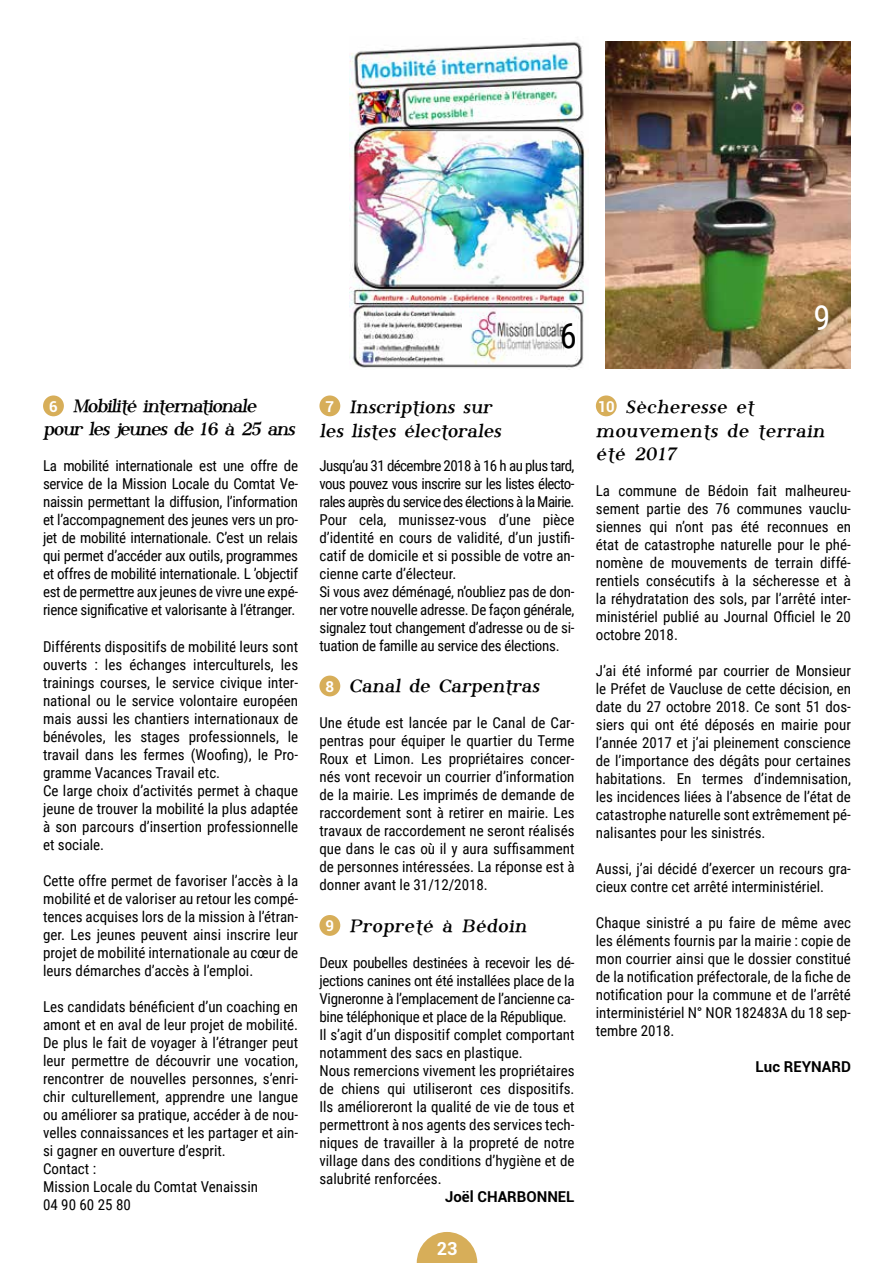
<style>
.page{position:relative;width:893px;height:1263px;background:#fff}
.page>*{position:absolute;margin:0;border:0;box-sizing:border-box;transform-origin:0 0}
.t1{font:34.5px "Roboto Condensed";color:#fff}
.t2{font:34.5px "Roboto Condensed";color:#000}
.t3{font:19.5px/23.4px "Phosphorus Bromide";color:#000}
.t4{font:19.5px/23.4px "Phosphorus Bromide";letter-spacing:-.02em;color:#000;text-align:center}
.t5{font:19.5px/23.4px "Phosphorus Bromide";letter-spacing:-.08em;color:#000}
.t6{font:700 18px "Roboto";color:#fff}
.t7{font:15px/18px "Roboto Condensed";color:#000;text-align:justify}
.t8{font:15px/18px "Roboto Condensed";letter-spacing:-.02em;color:#000}
.t9{font:700 15px "Roboto";color:#000}
.s1{font-family:"Roboto";font-weight:700;font-size:15px;color:#fff}
</style>
<div class="page">
<div style="left:43px;top:395px;width:21px;height:21px;background:#d7ae59;border-radius:50%"></div>
<div style="left:319px;top:395px;width:21px;height:21px;background:#d7ae59;border-radius:50%"></div>
<div style="left:319px;top:675px;width:21px;height:21px;background:#d7ae59;border-radius:50%"></div>
<div style="left:319px;top:915px;width:21px;height:21px;background:#d7ae59;border-radius:50%"></div>
<div style="left:596px;top:395px;width:21px;height:21px;background:#d7ae59;border-radius:50%"></div>
<img style="left:606px;top:42px;width:244px;height:326px">
<img style="left:350px;top:41px;width:235px;height:329px">
<svg style="left:417px;top:1232px;width:60px;height:31px"></svg>
<h2 class="t5" style="left:43px;top:395px;width:254px;text-indent:6px"><span class="s1">6</span> Mobilité internationale pour les jeunes de 16 à 25 ans</h2>
<p class="t7" style="left:43px;top:457px;width:257px">La mobilité internationale est une offre de service de la Mission Locale du Comtat Ve&shy;naissin permettant la diffusion, l’information et l’accompagnement des jeunes vers un pro&shy;jet de mobilité internationale. C’est un relais qui permet d’accéder aux outils, programmes et offres de mobilité internationale. L ’objectif est de permettre aux jeunes de vivre une expé&shy;rience significative et valorisante à l’étranger.</p>
<p class="t7" style="left:43px;top:637px;width:257px;text-align:left">Différents dispositifs de mobilité leurs sont ouverts : les échanges interculturels, les trainings courses, le service civique inter&shy;national ou le service volontaire européen mais aussi les chantiers internationaux de bénévoles, les stages professionnels, le travail dans les fermes (Woofing), le Pro&shy;gramme Vacances Travail etc.<br>Ce large choix d’activités permet à chaque jeune de trouver la mobilité la plus adaptée à son parcours d’insertion professionnelle et sociale.</p>
<p class="t7" style="left:43px;top:871px;width:257px">Cette offre permet de favoriser l’accès à la mobilité et de valoriser au retour les compé&shy;tences acquises lors de la mission à l’étran&shy;ger. Les jeunes peuvent ainsi inscrire leur projet de mobilité internationale au cœur de leurs démarches d’accès à l’emploi.</p>
<p class="t7" style="left:43px;top:997px;width:257px;text-align:left">Les candidats bénéficient d’un coaching en amont et en aval de leur projet de mobilité.<br>De plus le fait de voyager à l’étranger peut leur permettre de découvrir une vocation, rencontrer de nouvelles personnes, s’enri&shy;chir culturellement, apprendre une langue ou améliorer sa pratique, accéder à de nou&shy;velles connaissances et les partager et ain&shy;si gagner en ouverture d’esprit.<br>Contact :<br>Mission Locale du Comtat Venaissin<br>04 90 60 25 80</p>
<h1 class="t2" style="left:560px;top:312px;width:19px">6</h1>
<h2 class="t4" style="left:319px;top:396px;width:184px"><span class="s1">7</span> Inscriptions sur les listes électorales</h2>
<p class="t8" style="left:319px;top:456px;width:257px">Jusqu’au 31 décembre 2018 à 16 h au plus tard, vous pouvez vous inscrire sur les listes électo&shy;rales auprès du service des élections à la Mairie.<br>Pour cela, munissez-vous d’une pièce d’identité en cours de validité, d’un justifi&shy;catif de domicile et si possible de votre an&shy;cienne carte d’électeur.<br>Si vous avez déménagé, n’oubliez pas de don&shy;ner votre nouvelle adresse. De façon générale, signalez tout changement d’adresse ou de si&shy;tuation de famille au service des élections.</p>
<h2 class="t4" style="left:326px;top:675px;width:216px"><span class="s1">8</span> Canal de Carpentras</h2>
<p class="t7" style="left:319px;top:713px;width:257px">Une étude est lancée par le Canal de Car&shy;pentras pour équiper le quartier du Terme Roux et Limon. Les propriétaires concer&shy;nés vont recevoir un courrier d’information de la mairie. Les imprimés de demande de raccordement sont à retirer en mairie. Les travaux de raccordement ne seront réalisés que dans le cas où il y aura suffisamment de personnes intéressées. La réponse est à donner avant le 31/12/2018.</p>
<h2 class="t3" style="left:326px;top:914px;width:203px"><span class="s1">9</span> Propreté à Bédoin</h2>
<p class="t7" style="left:319px;top:953px;width:257px;text-align:left">Deux poubelles destinées à recevoir les dé&shy;jections canines ont été installées place de la Vigneronne à l’emplacement de l’ancienne ca&shy;bine téléphonique et place de la République.<br>Il s’agit d’un dispositif complet comportant notamment des sacs en plastique.<br>Nous remercions vivement les propriétaires de chiens qui utiliseront ces dispositifs.<br>Ils amélioreront la qualité de vie de tous et permettront à nos agents des services tech&shy;niques de travailler à la propreté de notre village dans des conditions d’hygiène et de salubrité renforcées.</p>
<p class="t9" style="left:445px;top:1186px;width:131px">Joël CHARBONNEL</p>
<p class="t6" style="left:437px;top:1235px;width:22px">23</p>
<h1 class="t1" style="left:814px;top:293px;width:19px">9</h1>
<h2 class="t3" style="left:596px;top:396px;width:231px"><span class="s1">10</span> Sècheresse et mouvements de terrain été 2017</h2>
<p class="t7" style="left:596px;top:481px;width:257px">La commune de Bédoin fait malheureu&shy;sement partie des 76 communes vauclu&shy;siennes qui n’ont pas été reconnues en état de catastrophe naturelle pour le phé&shy;nomène de mouvements de terrain diffé&shy;rentiels consécutifs à la sécheresse et à la réhydratation des sols, par l’arrêté inter&shy;ministériel publié au Journal Officiel le 20 octobre 2018.</p>
<p class="t7" style="left:596px;top:661px;width:257px">J’ai été informé par courrier de Monsieur le Préfet de Vaucluse de cette décision, en date du 27 octobre 2018. Ce sont 51 dos&shy;siers qui ont été déposés en mairie pour l’année 2017 et j’ai pleinement conscience de l’importance des dégâts pour certaines habitations. En termes d’indemnisation, les incidences liées à l’absence de l’état de catastrophe naturelle sont extrêmement pé&shy;nalisantes pour les sinistrés.</p>
<p class="t7" style="left:596px;top:859px;width:257px">Aussi, j’ai décidé d’exercer un recours gra&shy;cieux contre cet arrêté interministériel.</p>
<p class="t7" style="left:596px;top:913px;width:257px">Chaque sinistré a pu faire de même avec les éléments fournis par la mairie : copie de mon courrier ainsi que le dossier constitué de la notification préfectorale, de la fiche de notification pour la commune et de l’arrêté interministériel N° NOR 182483A du 18 sep&shy;tembre 2018.</p>
<p class="t9" style="left:756px;top:1056px;width:97px">Luc REYNARD</p>
</div>
